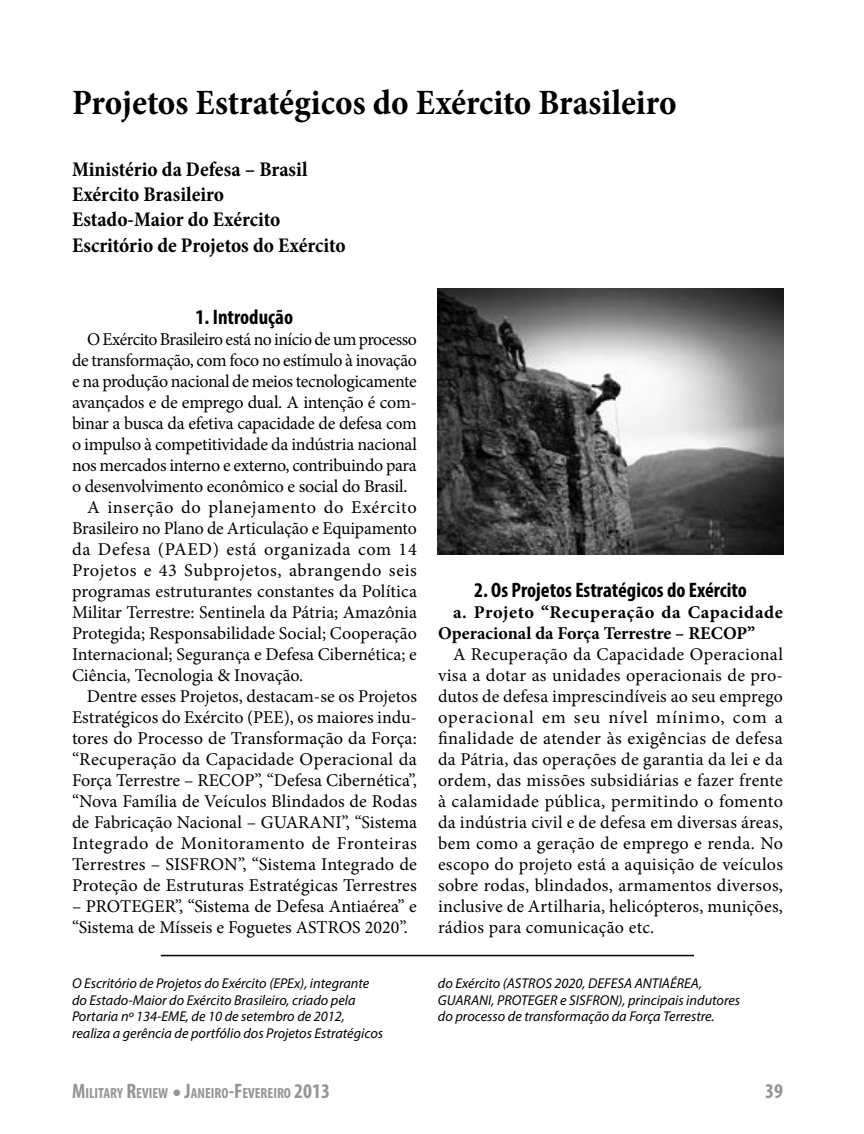
<style>
.page{position:relative;width:864px;height:1134px;background:#fff}
.page>*{position:absolute;margin:0;border:0;box-sizing:border-box;transform-origin:0 0}
.t1{font:700 condensed 36px "Minion Pro";color:#000}
.t2{font:700 condensed 21px/25.5px "Minion Pro";color:#000}
.t3{font:700 condensed 21px "Myriad Pro";color:#000}
.t4{font:700 condensed 21px "Myriad Pro";color:#959595}
.t5{font:18px/21px "Minion Pro";color:#000}
.t6{font:18px "Minion Pro";letter-spacing:-.02em;color:#000}
.t7{font:700 18px/21px "Minion Pro";letter-spacing:.015em;color:#000}
.t8{font:18px "Minion Pro";letter-spacing:-.03em;color:#000}
.t9{font:18px "Minion Pro";letter-spacing:.03em;color:#000}
.t10{font:18px "Minion Pro";letter-spacing:.025em;color:#000}
.t11{font:18px "Minion Pro";letter-spacing:.04em;color:#000}
.t12{font:18px "Minion Pro";letter-spacing:.035em;color:#000}
.t13{font:700 condensed 14.7px "Myriad Pro";color:#959595}
.t14{font:italic 14.25px/16.5px "Myriad Pro";color:#000}
.s1{font-size:21px}
.s2{font-weight:400;font-stretch:normal;font-size:31.5px}
</style>
<div class="page">
<hr style="left:161px;top:955px;width:533px;height:1px;background:#000">
<img style="left:438px;top:288px;width:345px;height:267px">
<h1 class="t1" style="left:72px;top:78px;width:606px">Projetos Estratégicos do Exército Brasileiro</h1>
<p class="t2" style="left:72px;top:156px;width:275px">Ministério da Defesa – Brasil<br>Exército Brasileiro<br>Estado-Maior do Exército<br>Escritório de Projetos do Exército</p>
<p class="t3" style="left:196px;top:304px;width:99px">1. Introdução</p>
<p class="t8" style="left:87px;top:327px;width:331px">O Exército Brasileiro está no início de um processo</p>
<p class="t6" style="left:72px;top:348px;width:347px">de transformação, com foco no estímulo à inovação</p>
<p class="t6" style="left:72px;top:369px;width:346px">e na produção nacional de meios tecnologicamente</p>
<p class="t5" style="left:72px;top:392px;width:346px">avançados e de emprego dual. A intenção é com-</p>
<p class="t5" style="left:72px;top:413px;width:346px">binar a busca da efetiva capacidade de defesa com</p>
<p class="t5" style="left:72px;top:434px;width:346px">o impulso à competitividade da indústria nacional</p>
<p class="t6" style="left:72px;top:453px;width:346px">nos mercados interno e externo, contribuindo para</p>
<p class="t5" style="left:72px;top:476px;width:337px">o desenvolvimento econômico e social do Brasil.</p>
<p class="t11" style="left:87px;top:495px;width:331px">A inserção do planejamento do Exército</p>
<p class="t5" style="left:72px;top:518px;width:346px">Brasileiro no Plano de Articulação e Equipamento</p>
<p class="t12" style="left:72px;top:537px;width:346px">da Defesa (PAED) está organizada com 14</p>
<p class="t9" style="left:72px;top:558px;width:347px">Projetos e 43 Subprojetos, abrangendo seis</p>
<p class="t5" style="left:72px;top:581px;width:347px">programas estruturantes constantes da Política</p>
<p class="t5" style="left:72px;top:602px;width:347px">Militar Terrestre: Sentinela da Pátria; Amazônia</p>
<p class="t5" style="left:72px;top:623px;width:347px">Protegida; Responsabilidade Social; Cooperação</p>
<p class="t5" style="left:72px;top:644px;width:346px">Internacional; Segurança e Defesa Cibernética; e</p>
<p class="t5" style="left:72px;top:665px;width:233px">Ciência, Tecnologia &amp; Inovação.</p>
<p class="t5" style="left:87px;top:686px;width:331px">Dentre esses Projetos, destacam-se os Projetos</p>
<p class="t5" style="left:72px;top:707px;width:347px">Estratégicos do Exército (PEE), os maiores indu-</p>
<p class="t5" style="left:72px;top:728px;width:346px">tores do Processo de Transformação da Força:</p>
<p class="t5" style="left:72px;top:749px;width:346px">“Recuperação da Capacidade Operacional da</p>
<p class="t5" style="left:72px;top:770px;width:347px">Força Terrestre – RECOP”, “Defesa Cibernética”,</p>
<p class="t5" style="left:72px;top:791px;width:346px">“Nova Família de Veículos Blindados de Rodas</p>
<p class="t5" style="left:72px;top:812px;width:347px">de Fabricação Nacional – GUARANI”, “Sistema</p>
<p class="t10" style="left:72px;top:831px;width:347px">Integrado de Monitoramento de Fronteiras</p>
<p class="t5" style="left:72px;top:854px;width:347px">Terrestres – SISFRON”, “Sistema Integrado de</p>
<p class="t5" style="left:72px;top:875px;width:346px">Proteção de Estruturas Estratégicas Terrestres</p>
<p class="t5" style="left:72px;top:896px;width:346px">– PROTEGER”, “Sistema de Defesa Antiaérea” e “Sistema de Mísseis e Foguetes ASTROS 2020”.</p>
<p class="t3" style="left:474px;top:577px;width:274px">2. Os Projetos Estratégicos do Exército</p>
<p class="t7" style="left:438px;top:602px;width:346px;text-indent:15px">a. Projeto “Recuperação da Capacidade<br>Operacional da Força Terrestre – RECOP”</p>
<p class="t5" style="left:438px;top:644px;width:347px;text-align:justify;text-indent:15px">A Recuperação da Capacidade Operacional visa a dotar as unidades operacionais de pro&shy;dutos de defesa imprescindíveis ao seu emprego operacional em seu nível mínimo, com a finalidade de atender às exigências de defesa da Pátria, das operações de garantia da lei e da ordem, das missões subsidiárias e fazer frente à calamidade pública, permitindo o fomento da indústria civil e de defesa em diversas áreas, bem como a geração de emprego e renda. No escopo do projeto está a aquisição de veículos sobre rodas, blindados, armamentos diversos, inclusive de Artilharia, helicópteros, munições, rádios para comunicação etc.</p>
<p class="t14" style="left:72px;top:975px;width:313px">O Escritório de Projetos do Exército (EPEx), integrante do Estado-Maior do Exército Brasileiro, criado pela Portaria nº 134-EME, de 10 de setembro de 2012, realiza a gerência de portfólio dos Projetos Estratégicos</p>
<p class="t14" style="left:438px;top:975px;width:304px">do Exército (ASTROS 2020, DEFESA ANTIAÉREA,<br>GUARANI, PROTEGER e SISFRON), principais indutores do processo de transformação da Força Terrestre.</p>
<p class="t13" style="left:72px;top:1084px;width:260px"><span class="s1">M</span>ILITARY <span class="s1">R</span>EVIEW <span class="s2">•</span> <span class="s1">J</span>ANEIRO<span class="s1">-F</span>EVEREIRO <span class="s1">2013</span></p>
<p class="t4" style="left:765px;top:1078px;width:19px">39</p>
</div>
